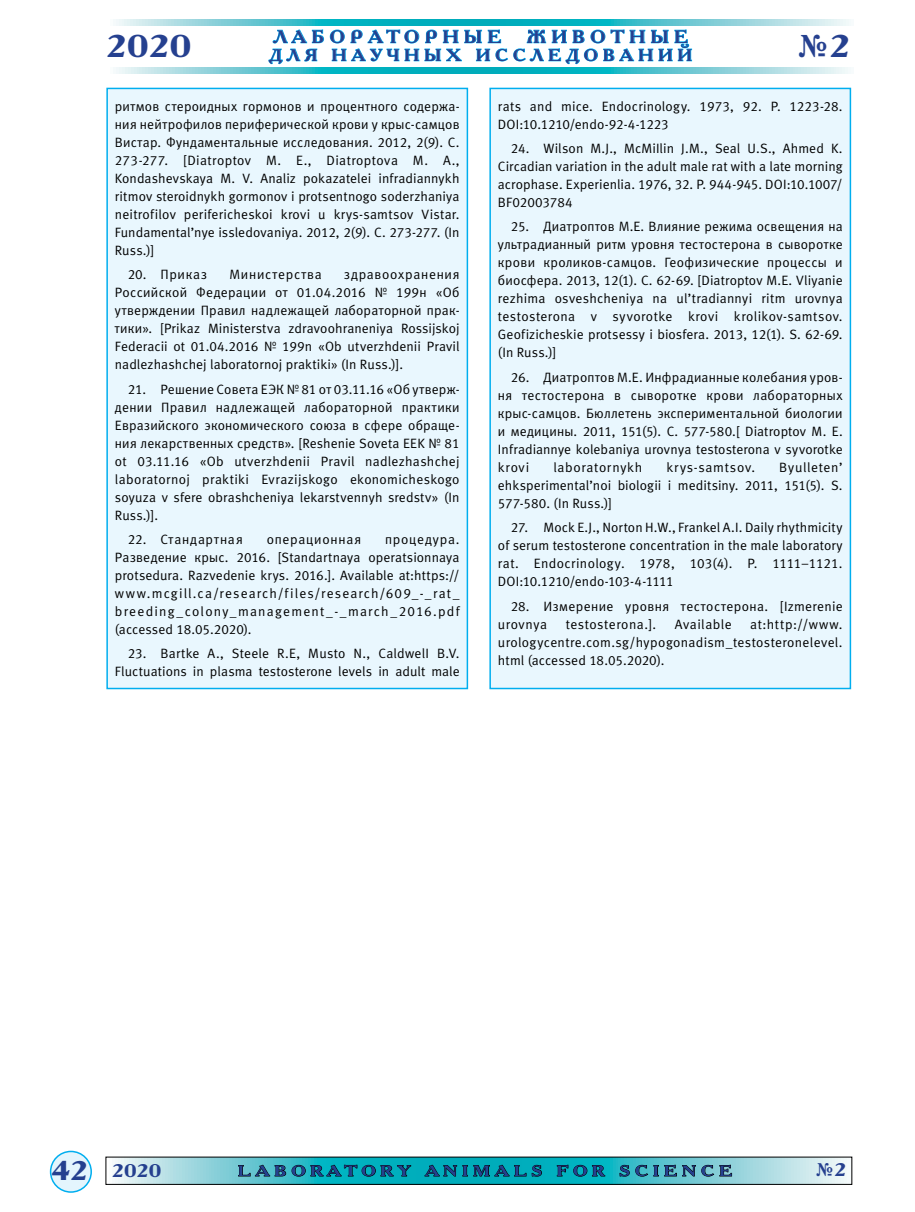
<style>
.page{position:relative;width:915px;height:1212px;background:#fff}
.page>*{position:absolute;margin:0;border:0;box-sizing:border-box;transform-origin:0 0}
.t1{font:700 31.5px "Academy C";color:#25408f;scale:1.25 1}
.t2{font:700 31.5px "Academy C";color:#25408f;scale:.9 1}
.t3{font:700 27px "Academy C";color:#25408f;scale:1.25 1}
.t4{font:700 18.3px "Academy C";color:#25408f;scale:1.25 1}
.t5{font:700 18.3px "Academy C";color:#25408f;scale:.9 1}
.t6{font:700 18px "Academy C";letter-spacing:.25em;color:#25408f;scale:1.1 1}
.t7{font:700 16.8px "Academy C";letter-spacing:.25em;color:#25408f;scale:1.1 1}
.t8{font:700 15px "Academy C";letter-spacing:.25em;color:#25408f;scale:1.25 1}
.t9{font:13.5px/18px "Meta C";letter-spacing:.015em;color:#000;text-align:justify}
.t10{font:13.5px/18px "Meta C";letter-spacing:.035em;color:#000}
.t11{font:13.5px "Meta C";letter-spacing:.05em;color:#000}
.t12{font:13.5px "Meta C";letter-spacing:.055em;color:#000}
.t13{font:13.5px "Meta C";letter-spacing:.065em;color:#000}
</style>
<div class="page">
<svg style="left:116px;top:19px;width:735px;height:6px;background:#53c5cf"></svg>
<svg style="left:116px;top:67px;width:735px;height:6px;background:#53c5cf"></svg>
<svg style="left:268px;top:29px;width:424px;height:35px"></svg>
<div style="left:51px;top:1151px;width:40px;height:41px;background:#e4f5fd;border-radius:50%"></div>
<div style="left:50px;top:1151px;width:42px;height:42px;border:2px solid #00aeef;border-radius:50%"></div>
<svg style="left:115px;top:1159px;width:734px;height:24px;background:#71cdd6"></svg>
<div style="left:105px;top:1157px;width:746px;height:28px;border:1px solid #000"></div>
<svg style="left:238px;top:1164px;width:173px;height:13px;background:#18858f"></svg>
<svg style="left:424px;top:1156px;width:118px;height:21px;background:#078893"></svg>
<svg style="left:556px;top:1164px;width:49px;height:13px"></svg>
<svg style="left:619px;top:1156px;width:113px;height:21px;background:#4f99a2"></svg>
<div style="left:106px;top:88px;width:362px;height:601px;background:#e9f7fe;border:2px solid #00aeef"></div>
<div style="left:489px;top:88px;width:361px;height:601px;background:#e9f7fe;border:2px solid #00aeef"></div>
<h3 class="t6" style="left:273px;top:25px;width:209px">ЛАБОРАТОРНЫЕ</h3>
<h3 class="t6" style="left:526px;top:25px;width:148px">ЖИВОТНЫЕ</h3>
<p class="t7" style="left:269px;top:44px;width:386px">ДЛЯ НАУЧНЫХ ИССЛЕДОВАНИЙ</p>
<h1 class="t1" style="left:106px;top:25px;width:70px">2020</h1>
<h1 class="t2" style="left:797px;top:25px;width:60px">№2</h1>
<p class="t9" style="left:115px;top:97px;width:346px">ритмов стероидных гормонов и процентного содержа&shy;ния нейтрофилов периферической крови у крыс-самцов Вистар. Фундаментальные исследования. 2012, 2(9). C.<br>273-277. [Diatroptov M. E., Diatroptova M. A., Kondashevskaya M. V. Analiz pokazatelei infradiannykh ritmov steroidnykh gormonov i protsentnogo soderzhaniya neitrofilov perifericheskoi krovi u krys-samtsov Vistar.<br>Fundamental’nye issledovaniya. 2012, 2(9). C. 273-277. (In Russ.)]</p>
<p class="t11" style="left:128px;top:267px;width:81px">20. Приказ</p>
<p class="t11" style="left:229px;top:267px;width:94px">Министерства</p>
<p class="t9" style="left:115px;top:265px;width:346px;text-indent:229px">здравоохранения Российской Федерации от 01.04.2016 № 199н «Об утверждении Правил надлежащей лабораторной прак&shy;тики». [Prikaz Ministerstva zdravoohraneniya Rossijskoj Federacii ot 01.04.2016 № 199n «Ob utverzhdenii Pravil nadlezhashchej laboratornoj praktiki» (In Russ.)].</p>
<p class="t9" style="left:115px;top:380px;width:346px;text-indent:13px">21. Решение Совета ЕЭК № 81 от 03.11.16 «Об утверж&shy;дении Правил надлежащей лабораторной практики Евразийского экономического союза в сфере обраще&shy;ния лекарственных средств». [Reshenie Soveta EEK № 81 ot 03.11.16 «Ob utverzhdenii Pravil nadlezhashchej laboratornoj praktiki Evrazijskogo ekonomicheskogo soyuza v sfere obrashcheniya lekarstvennyh sredstv» (In Russ.)].</p>
<p class="t13" style="left:128px;top:532px;width:117px">22. Стандартная</p>
<p class="t12" style="left:267px;top:532px;width:96px">операционная</p>
<p class="t9" style="left:115px;top:530px;width:346px;text-indent:270px">процедура.<br>Разведение крыс. 2016. [Standartnaya operatsionnaya protsedura. Razvedenie krys. 2016.]. Available at:https:// www.mcgill.ca/research/files/research/609_-_rat_ breeding_colony_management_-_march_2016.pdf (accessed 18.05.2020).</p>
<p class="t9" style="left:115px;top:644px;width:346px;text-align:right">23. Bartke A., Steele R.E, Musto N., CaldwelI B.V.<br>Fluctuations in plasma testosterone levels in adult male</p>
<p class="t9" style="left:498px;top:97px;width:346px">rats and mice. Endocrinology. 1973, 92. P. 1223-28.<br>DOI:10.1210/endo-92-4-1223</p>
<p class="t9" style="left:498px;top:139px;width:346px;text-indent:13px">24. Wilson M.J., McMiIlin J.M., Seal U.S., Ahmed K.<br>Circadian variation in the adult male rat with a late morning acrophase. Experienlia. 1976, 32. P. 944-945. DOI:10.1007/ BF02003784</p>
<p class="t9" style="left:498px;top:218px;width:346px;text-indent:13px">25. Диатроптов М.Е. Влияние режима освещения на ультрадианный ритм уровня тестостерона в сыворотке крови кроликов-самцов. Геофизические процессы и биосфера. 2013, 12(1). С. 62-69. [Diatroptov M.E. Vliyanie rezhima osveshcheniya na ul’tradiannyi ritm urovnya testosterona v syvorotke krovi krolikov-samtsov.<br>Geofizicheskie protsessy i biosfera. 2013, 12(1). S. 62-69. (In Russ.)]</p>
<p class="t9" style="left:498px;top:368px;width:346px;text-indent:13px">26. Диатроптов М.Е. Инфрадианные колебания уров&shy;ня тестостерона в сыворотке крови лабораторных крыс-самцов. Бюллетень экспериментальной биологии и медицины. 2011, 151(5). С. 577-580.[ Diatroptov M. E.<br>Infradiannye kolebaniya urovnya testosterona v syvorotke krovi</p>
<p class="t11" style="left:553px;top:460px;width:91px">laboratornykh</p>
<p class="t12" style="left:666px;top:460px;width:90px">krys-samtsov.</p>
<p class="t9" style="left:498px;top:458px;width:346px;text-indent:281px">Byulleten’ ehksperimental’noi biologii i meditsiny. 2011, 151(5). S.<br>577-580. (In Russ.)]</p>
<p class="t9" style="left:498px;top:518px;width:346px;text-indent:13px">27. Mock E.J., Norton H.W., Frankel A.I. Daily rhythmicity of serum testosterone concentration in the male laboratory rat. Endocrinology. 1978, 103(4). P. 1111–1121.<br>DOI:10.1210/endo-103-4-1111</p>
<p class="t10" style="left:498px;top:597px;width:346px;text-indent:13px">28. Измерение уровня тестостерона. [Izmerenie urovnya</p>
<p class="t9" style="left:498px;top:615px;width:346px;text-indent:252px">at:http://www. urologycentre.com.sg/hypogonadism_testosteronelevel. html (accessed 18.05.2020).</p>
<p class="t10" style="left:565px;top:615px;width:92px">testosterona.].</p>
<p class="t10" style="left:674px;top:615px;width:58px">Available</p>
<h2 class="t3" style="left:51px;top:1153px;width:31px">42</h2>
<p class="t8" style="left:238px;top:1161px;width:397px">LABORATORY ANIMALS FOR SCIENCE</p>
<h3 class="t4" style="left:112px;top:1158px;width:41px">2020</h3>
<h3 class="t5" style="left:815px;top:1158px;width:35px">№2</h3>
</div>
